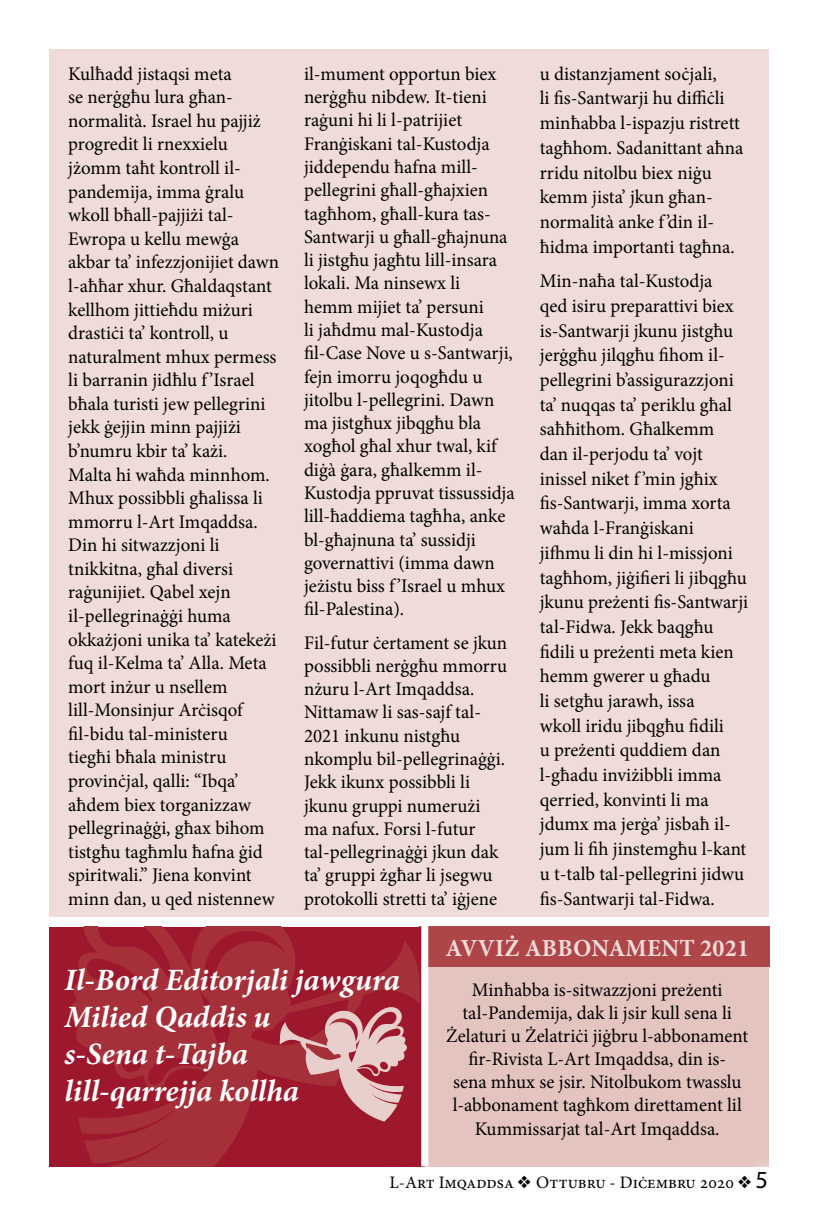
<style>
.page{position:relative;width:819px;height:1216px;background:#fff}
.page>*{position:absolute;margin:0;border:0;box-sizing:border-box;transform-origin:0 0}
.t1{font:italic 700 30.97px/37.3px "Minion Pro";letter-spacing:-.005em;color:#fff}
.t2{font:700 24.5px "Minion Pro";letter-spacing:.01em;color:#efdbd8}
.t3{font:19.25px/23.6px "Minion Pro";color:#000}
.t4{font:17.5px "Minion Pro";color:#000}
.s1{font-family:"Myriad Pro";font-size:24.5px}
</style>
<div class="page">
<div style="left:409px;top:926px;width:360px;height:240px;background:#e4c4bf"></div>
<div style="left:419px;top:926px;width:350px;height:40px;background:#ae4549"></div>
<div style="left:50px;top:926px;width:375px;height:240px;background:#9d182d"></div>
<svg style="left:58px;top:926px;width:363px;height:240px;fill:#a42d38"></svg>
<svg style="left:278px;top:1003px;width:133px;height:118px"></svg>
<div style="left:50px;top:50px;width:719px;height:866px;background:#efdbd8"></div>
<div style="left:421px;top:916px;width:7px;height:250px;background:#fff"></div>
<svg style="left:378px;top:1158px;width:391px;height:9px"></svg>
<p class="t3" style="left:68px;top:62px;width:212px">Kulħadd jistaqsi meta<br>se nerġgħu lura għan&shy;normalità. Israel hu pajjiż progredit li rnexxielu jżomm taħt kontroll il&shy;pandemija, imma ġralu wkoll bħall-pajjiżi tal-<br>Ewropa u kellu mewġa akbar ta’ infezzjonijiet dawn l-aħħar xhur. Għaldaqstant kellhom jittieħdu miżuri drastiċi ta’ kontroll, u naturalment mhux permess li barranin jidħlu f ’Israel bħala turisti jew pellegrini jekk ġejjin minn pajjiżi b’numru kbir ta’ każi.<br>Malta hi waħda minnhom.<br>Mhux possibbli għalissa li mmorru l-Art Imqaddsa.<br>Din hi sitwazzjoni li tnikkitna, għal diversi raġunijiet. Qabel xejn il-pellegrinaġġi huma okkażjoni unika ta’ katekeżi fuq il-Kelma ta’ Alla. Meta mort inżur u nsellem lill-Monsinjur Arċisqof fil-bidu tal-ministeru<br>tiegħi bħala ministru provinċjal, qalli: “Ibqa’ aħdem biex torganizzaw pellegrinaġġi, għax bihom tistgħu tagħmlu ħafna ġid spiritwali.” Jiena konvint minn dan, u qed nistennew</p>
<p class="t3" style="left:304px;top:62px;width:212px">il-mument opportun biex nerġgħu nibdew. It-tieni raġuni hi li l-patrijiet<br>Franġiskani tal-Kustodja jiddependu ħafna mill&shy;pellegrini għall-għajxien tagħhom, għall-kura tas-<br>Santwarji u għall-għajnuna li jistgħu jagħtu lill-insara lokali. Ma ninsewx li<br>hemm mijiet ta’ persuni<br>li jaħdmu mal-Kustodja fil-Case Nove u s-Santwarji, fejn imorru joqogħdu u jitolbu l-pellegrini. Dawn ma jistgħux jibqgħu bla xogħol għal xhur twal, kif diġà ġara, għalkemm il-<br>Kustodja ppruvat tissussidja lill-ħaddiema tagħha, anke bl-għajnuna ta’ sussidji governattivi (imma dawn jeżistu biss f ’Israel u mhux fil-Palestina).</p>
<p class="t3" style="left:304px;top:631px;width:205px">Fil-futur ċertament se jkun possibbli nerġgħu mmorru nżuru l-Art Imqaddsa.<br>Nittamaw li sas-sajf tal-<br>2021 inkunu nistgħu nkomplu bil-pellegrinaġġi.<br>Jekk ikunx possibbli li jkunu gruppi numerużi ma nafux. Forsi l-futur tal-pellegrinaġġi jkun dak ta’ gruppi żgħar li jsegwu protokolli stretti ta’ iġjene</p>
<p class="t3" style="left:539px;top:61px;width:205px;line-height:24.7px">u distanzjament soċjali,<br>li fis-Santwarji hu diffiċli minħabba l-ispazju ristrett tagħhom. Sadanittant aħna rridu nitolbu biex niġu kemm jista’ jkun għan&shy;normalità anke f ’din il&shy;ħidma importanti tagħna.</p>
<p class="t3" style="left:539px;top:269px;width:210px;line-height:24.7px">Min-naħa tal-Kustodja<br>qed isiru preparattivi biex is-Santwarji jkunu jistgħu jerġgħu jilqgħu fihom il&shy;pellegrini b’assigurazzjoni ta’ nuqqas ta’ periklu għal saħħithom. Għalkemm<br>dan il-perjodu ta’ vojt inissel niket f ’min jgħix fis-Santwarji, imma xorta waħda l-Franġiskani jifhmu li din hi l-missjoni tagħhom, jiġifieri li jibqgħu jkunu preżenti fis-Santwarji tal-Fidwa. Jekk baqgħu fidili u preżenti meta kien hemm gwerer u għadu<br>li setgħu jarawh, issa<br>wkoll iridu jibqgħu fidili<br>u preżenti quddiem dan l-għadu inviżibbli imma qerried, konvinti li ma jdumx ma jerġa’ jisbaħ il&shy;jum li fih jinstemgħu l-kant u t-talb tal-pellegrini jidwu fis-Santwarji tal-Fidwa.</p>
<h1 class="t1" style="left:65px;top:960px;width:337px">Il-Bord Editorjali jawgura<br>Milied Qaddis u<br>s-Sena t-Tajba lill-qarrejja kollha</h1>
<p class="t2" style="left:445px;top:930px;width:305px">AVVIŻ ABBONAMENT 2021</p>
<p class="t3" style="left:446px;top:978px;width:303px;line-height:23.1px;text-align:center">Minħabba is-sitwazzjoni preżenti tal-Pandemija, dak li jsir kull sena li Żelaturi u Żelatriċi jiġbru l-abbonament fir-Rivista L-Art Imqaddsa, din is-<br>sena mhux se jsir. Nitolbukom twasslu l-abbonament tagħkom direttament lil Kummissarjat tal-Art Imqaddsa.</p>
<p class="t4" style="left:389px;top:1170px;width:380px">L-Art Imqaddsa ❖ Ottubru - Diċembru 2020 ❖ <span class="s1">5</span></p>
</div>
